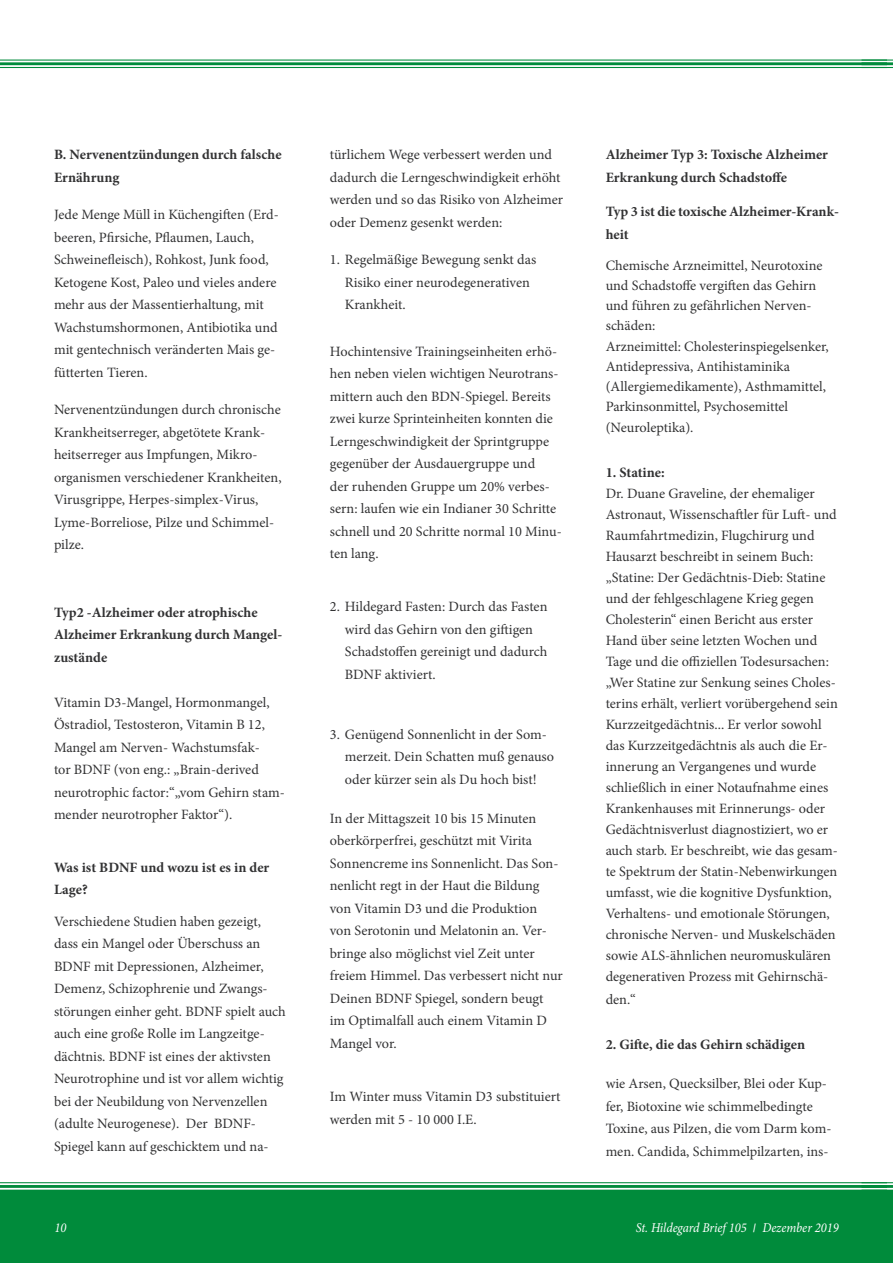
<style>
.page{position:relative;width:893px;height:1263px;background:#fff}
.page>*{position:absolute;margin:0;border:0;box-sizing:border-box;transform-origin:0 0}
.t1{font:14.25px/22.5px "Minion Pro";letter-spacing:-.005em;color:#323233}
.t2{font:700 14.25px/22.5px "Minion Pro";color:#323233}
.t3{font:italic 13.5px "Minion Pro";color:#fff;scale:.93 1}
.s1{font-family:"Arial"}
</style>
<div class="page">
<hr style="left:0;top:60px;width:887px;height:1px;background:#008b3b">
<hr style="left:0;top:62px;width:887px;height:3px;background:#008b3b">
<hr style="left:0;top:67px;width:887px;height:1px;background:#008b3b">
<hr style="left:0;top:1182px;width:887px;height:1px;background:#008b3b">
<hr style="left:0;top:1185px;width:887px;height:3px;background:#008b3b">
<hr style="left:0;top:1189px;width:887px;height:2px;background:#008b3b">
<div style="left:0;top:1191px;width:887px;height:72px;background:#008b3b"></div>
<hr style="left:861px;top:60px;width:32px;height:1px;background:#008b3b">
<hr style="left:861px;top:62px;width:32px;height:3px;background:#008b3b">
<hr style="left:861px;top:67px;width:32px;height:1px;background:#008b3b">
<hr style="left:861px;top:1182px;width:32px;height:1px;background:#008b3b">
<hr style="left:861px;top:1185px;width:32px;height:3px;background:#008b3b">
<hr style="left:861px;top:1189px;width:32px;height:2px;background:#008b3b">
<div style="left:861px;top:1191px;width:32px;height:72px;background:#008b3b"></div>
<p class="t2" style="left:54px;top:143px;width:229px">B. Nervenentzündungen durch falsche<br>Ernährung</p>
<p class="t1" style="left:54px;top:203px;width:226px">Jede Menge Müll in Küchengiften (Erd&shy;beeren, Pfirsiche, Pflaumen, Lauch, Schweinefleisch), Rohkost, Junk food, Ketogene Kost, Paleo und vieles andere mehr aus der Massentierhaltung, mit Wachstumshormonen, Antibiotika und mit gentechnisch veränderten Mais ge&shy;fütterten Tieren.</p>
<p class="t1" style="left:54px;top:398px;width:229px">Nervenentzündungen durch chronische Krankheitserreger, abgetötete Krank&shy;heitserreger aus Impfungen, Mikro&shy;organismen verschiedener Krankheiten, Virusgrippe, Herpes-simplex-Virus, Lyme-Borreliose, Pilze und Schimmel&shy;pilze.</p>
<p class="t2" style="left:54px;top:601px;width:230px">Typ2 -Alzheimer oder atrophische<br>Alzheimer Erkrankung durch Mangel&shy;zustände</p>
<p class="t1" style="left:54px;top:691px;width:232px">Vitamin D3-Mangel, Hormonmangel, Östradiol, Testosteron, Vitamin B 12, Mangel am Nerven- Wachstumsfak-<br>tor BDNF (von eng.: „Brain-derived neurotrophic factor:“„vom Gehirn stam&shy;mender neurotropher Faktor“).</p>
<p class="t2" style="left:54px;top:856px;width:217px">Was ist BDNF und wozu ist es in der<br>Lage?</p>
<p class="t1" style="left:54px;top:910px;width:233px">Verschiedene Studien haben gezeigt, dass ein Mangel oder Überschuss an BDNF mit Depressionen, Alzheimer, Demenz, Schizophrenie und Zwangs&shy;störungen einher geht. BDNF spielt auch auch eine große Rolle im Langzeitge&shy;dächtnis. BDNF ist eines der aktivsten Neurotrophine und ist vor allem wichtig bei der Neubildung von Nervenzellen (adulte Neurogenese). Der BDNF-Spiegel kann auf geschicktem und na-</p>
<p class="t1" style="left:330px;top:143px;width:235px">türlichem Wege verbessert werden und dadurch die Lerngeschwindigkeit erhöht werden und so das Risiko von Alzheimer oder Demenz gesenkt werden:</p>
<p class="t1" style="left:345px;top:248px;width:193px;text-indent:-15px">1. Regelmäßige Bewegung senkt das<br>Risiko einer neurodegenerativen<br>Krankheit.</p>
<p class="t1" style="left:330px;top:340px;width:233px">Hochintensive Trainingseinheiten erhö&shy;hen neben vielen wichtigen Neurotrans&shy;mittern auch den BDN-Spiegel. Bereits zwei kurze Sprinteinheiten konnten die Lerngeschwindigkeit der Sprintgruppe gegenüber der Ausdauergruppe und<br>der ruhenden Gruppe um 20% verbes&shy;sern: laufen wie ein Indianer 30 Schritte schnell und 20 Schritte normal 10 Minu&shy;ten lang.</p>
<p class="t1" style="left:345px;top:596px;width:204px;text-indent:-15px">2. Hildegard Fasten: Durch das Fasten wird das Gehirn von den giftigen<br>Schadstoffen gereinigt und dadurch<br>BDNF aktiviert.</p>
<p class="t1" style="left:345px;top:723px;width:211px;text-indent:-15px">3. Genügend Sonnenlicht in der Som&shy;merzeit. Dein Schatten muß genauso oder kürzer sein als Du hoch bist!</p>
<p class="t1" style="left:330px;top:807px;width:234px">In der Mittagszeit 10 bis 15 Minuten oberkörperfrei, geschützt mit Virita Sonnencreme ins Sonnenlicht. Das Son&shy;nenlicht regt in der Haut die Bildung von Vitamin D3 und die Produktion<br>von Serotonin und Melatonin an. Ver&shy;bringe also möglichst viel Zeit unter freiem Himmel. Das verbessert nicht nur Deinen BDNF Spiegel, sondern beugt<br>im Optimalfall auch einem Vitamin D Mangel vor.</p>
<p class="t1" style="left:330px;top:1086px;width:232px">Im Winter muss Vitamin D3 substituiert werden mit 5 - 10 000 I.E.</p>
<p class="t2" style="left:606px;top:143px;width:224px">Alzheimer Typ 3: Toxische Alzheimer<br>Erkrankung durch Schadstoffe</p>
<p class="t2" style="left:606px;top:200px;width:235px">Typ 3 ist die toxische Alzheimer-Krank&shy;heit</p>
<p class="t1" style="left:606px;top:255px;width:225px;line-height:20.4px">Chemische Arzneimittel, Neurotoxine und Schadstoffe vergiften das Gehirn und führen zu gefährlichen Nerven&shy;schäden:<br>Arzneimittel: Cholesterinspiegelsenker,<br>Antidepressiva, Antihistaminika (Allergiemedikamente), Asthmamittel,<br>Parkinsonmittel, Psychosemittel (Neuroleptika).</p>
<p class="t2" style="left:606px;top:461px;width:61px">1. Statine:</p>
<p class="t1" style="left:606px;top:483px;width:234px;line-height:21px">Dr. Duane Graveline, der ehemaliger Astronaut, Wissenschaftler für Luft- und Raumfahrtmedizin, Flugchirurg und Hausarzt beschreibt in seinem Buch: „Statine: Der Gedächtnis-Dieb: Statine und der fehlgeschlagene Krieg gegen Cholesterin“ einen Bericht aus erster Hand über seine letzten Wochen und Tage und die offiziellen Todesursachen: „Wer Statine zur Senkung seines Choles&shy;terins erhält, verliert vorübergehend sein Kurzzeitgedächtnis... Er verlor sowohl das Kurzzeitgedächtnis als auch die Er&shy;innerung an Vergangenes und wurde schließlich in einer Notaufnahme eines Krankenhauses mit Erinnerungs- oder Gedächtnisverlust diagnostiziert, wo er auch starb. Er beschreibt, wie das gesam&shy;te Spektrum der Statin-Nebenwirkungen umfasst, wie die kognitive Dysfunktion, Verhaltens- und emotionale Störungen, chronische Nerven- und Muskelschäden sowie ALS-ähnlichen neuromuskulären degenerativen Prozess mit Gehirnschä-</p>
<p class="t1" style="left:606px;top:988px;width:32px">den.“</p>
<p class="t2" style="left:606px;top:1033px;width:201px">2. Gifte, die das Gehirn schädigen</p>
<p class="t1" style="left:606px;top:1072px;width:227px">wie Arsen, Quecksilber, Blei oder Kup&shy;fer, Biotoxine wie schimmelbedingte Toxine, aus Pilzen, die vom Darm kom&shy;men. Candida, Schimmelpilzarten, ins-</p>
<p class="t3" style="left:54px;top:1219px;width:14px">10</p>
<p class="t3" style="left:636px;top:1218px;width:220px">St. Hildegard Brief 105 <span class="s1">׀</span> Dezember 2019</p>
</div>
